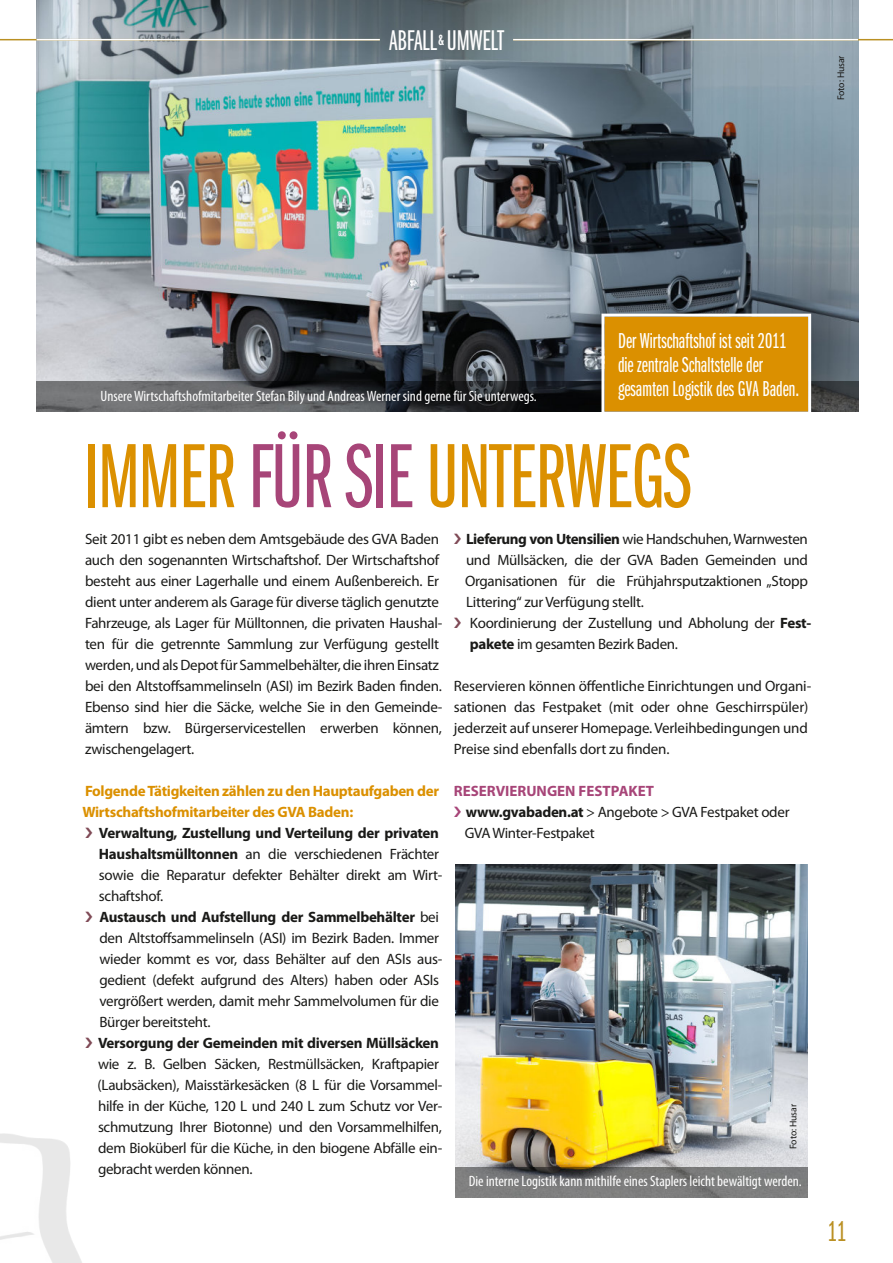
<style>
.page{position:relative;width:893px;height:1263px;background:#fff}
.page>*{position:absolute;margin:0;border:0;box-sizing:border-box;transform-origin:0 0}
.t1{font:94.5px "Franklin Gothic Book X Cmpr";letter-spacing:-.015em;color:#db9000}
.t2{font:29.55px "Franklin Gothic Book X Cmpr";letter-spacing:-.01em;color:#fff}
.t3{font:29.55px "Franklin Gothic Book X Cmpr";color:#ba9023}
.t4{font:22.35px/24px "Franklin Gothic Book X Cmpr";color:#fff}
.t5{font:15px/21px "Myriad Pro";letter-spacing:-.02em;color:#1a1a18}
.t6{font:condensed 15px "Myriad Pro";color:#fff}
.t7{font:700 15px/21px "Myriad Pro";letter-spacing:-.02em;color:#db9000}
.t8{font:700 15px "Myriad Pro";letter-spacing:-.02em;color:#1a1a18}
.t9{font:9.75px "Myriad Pro";letter-spacing:-.01em;color:#1a1a18}
.s1{color:#a74578}
.s2{font-weight:700}
.s3{font-weight:700;color:#a74578}
</style>
<div class="page">
<img style="left:37px;top:0;width:721px;height:381px">
<img style="left:758px;top:0;width:100px;height:381px">
<img style="left:0;top:1133px;width:82px;height:130px">
<hr style="left:513px;top:39px;width:380px;height:1px;background:#ba9023">
<hr style="left:513px;top:39px;width:345px;height:1px;background:#fff">
<hr style="left:0;top:39px;width:380px;height:1px;background:#ba9023">
<hr style="left:37px;top:39px;width:343px;height:1px;background:#fff">
<img style="left:37px;top:381px;width:821px;height:31px">
<div style="left:601px;top:314px;width:210px;height:98px;background:#db9000"></div>
<img style="left:455px;top:865px;width:353px;height:302px">
<img style="left:455px;top:1167px;width:353px;height:30px">
<h2 class="t2" style="left:389px;top:30px;width:116px">ABFALL<sup>&amp;</sup> UMWELT</h2>
<p class="t9" style="left:837px;top:100px;width:46px;rotate:-90deg">Foto: Husar</p>
<p class="t6" style="left:101px;top:389px;width:438px">UnsereWirtschaftshofmitarbeiter Stefan Bily und AndreasWerner sind gerne für Sie unterwegs.</p>
<h3 class="t4" style="left:618px;top:330px;width:183px">Der Wirtschaftshof ist seit 2011 die zentrale Schaltstelle der gesamten Logistik des GVA Baden.</h3>
<h1 class="t1" style="left:83px;top:444px;width:609px">IMMER<span class="s1">FÜR SIE</span>UNTERWEGS</h1>
<p class="t5" style="left:85px;top:530px;width:359px">Seit 2011 gibt es neben dem Amtsgebäude des GVA Baden auch den sogenannten Wirtschaftshof. Der Wirtschaftshof besteht aus einer Lagerhalle und einem Außenbereich. Er dient unter anderem als Garage für diverse täglich genutzte Fahrzeuge, als Lager für Mülltonnen, die privaten Haushal&shy;ten für die getrennte Sammlung zur Verfügung gestellt werden, und als Depot für Sammelbehälter, die ihren Einsatz bei den Altstoffsammelinseln (ASI) im Bezirk Baden finden.<br>Ebenso sind hier die Säcke, welche Sie in den Gemeinde&shy;ämtern bzw. Bürgerservicestellen erwerben können, zwischengelagert.</p>
<p class="t7" style="left:83px;top:782px;width:358px">Folgende Tätigkeiten zählen zu den Hauptaufgaben der<br>Wirtschaftshofmitarbeiter des GVA Baden:</p>
<p class="t5" style="left:99px;top:824px;width:345px"><span class="s2">Verwaltung, Zustellung und Verteilung der privaten Haushaltsmülltonnen</span> an die verschiedenen Frächter sowie die Reparatur defekter Behälter direkt am Wirt&shy;schaftshof.<br><span class="s2">Austausch und Aufstellung der Sammelbehälter</span> bei den Altstoffsammelinseln (ASI) im Bezirk Baden. Immer wieder kommt es vor, dass Behälter auf den ASIs aus&shy;gedient (defekt aufgrund des Alters) haben oder ASIs vergrößert werden, damit mehr Sammelvolumen für die Bürger bereitsteht.</p>
<p class="t8" style="left:98px;top:1037px;width:343px">Versorgung der Gemeinden mit diversen Müllsäcken</p>
<p class="t5" style="left:98px;top:1055px;width:346px">wie z. B. Gelben Säcken, Restmüllsäcken, Kraftpapier (Laubsäcken), Maisstärkesäcken (8 L für die Vorsammel&shy;hilfe in der Küche, 120 L und 240 L zum Schutz vor Ver&shy;schmutzung Ihrer Biotonne) und den Vorsammelhilfen, dem Bioküberl für die Küche, in den biogene Abfälle ein&shy;gebracht werden können.</p>
<p class="t5" style="left:466px;top:530px;width:343px"><span class="s2">Lieferung von Utensilien</span> wie Handschuhen, Warnwesten</p>
<p class="t5" style="left:466px;top:551px;width:343px">und Müllsäcken, die der GVA Baden Gemeinden und</p>
<p class="t5" style="left:465px;top:572px;width:344px">Organisationen für die Frühjahrsputzaktionen „Stopp</p>
<p class="t5" style="left:466px;top:593px;width:179px">Littering“ zur Verfügung stellt.</p>
<p class="t5" style="left:470px;top:614px;width:343px">Koordinierung der Zustellung und Abholung der <span class="s2">Fest-</span></p>
<p class="t5" style="left:470px;top:635px;width:210px"><span class="s2">pakete</span> im gesamten Bezirk Baden.</p>
<p class="t5" style="left:454px;top:677px;width:359px">Reservieren können öffentliche Einrichtungen und Organi&shy;sationen das Festpaket (mit oder ohne Geschirrspüler) jederzeit auf unserer Homepage. Verleihbedingungen und Preise sind ebenfalls dort zu finden.</p>
<p class="t5" style="left:465px;top:782px;width:326px;text-indent:-11px"><span class="s3">RESERVIERUNGEN FESTPAKET<br></span><span class="s2">www.gvabaden.at</span> &gt; Angebote &gt; GVA Festpaket oder<br>GVA Winter-Festpaket</p>
<p class="t9" style="left:789px;top:1149px;width:46px;rotate:-90deg">Foto: Husar</p>
<p class="t6" style="left:469px;top:1175px;width:335px">Die interne Logistik kann mithilfe eines Staplers leicht bewältigt werden.</p>
<h2 class="t3" style="left:828px;top:1221px;width:20px">11</h2>
</div>
